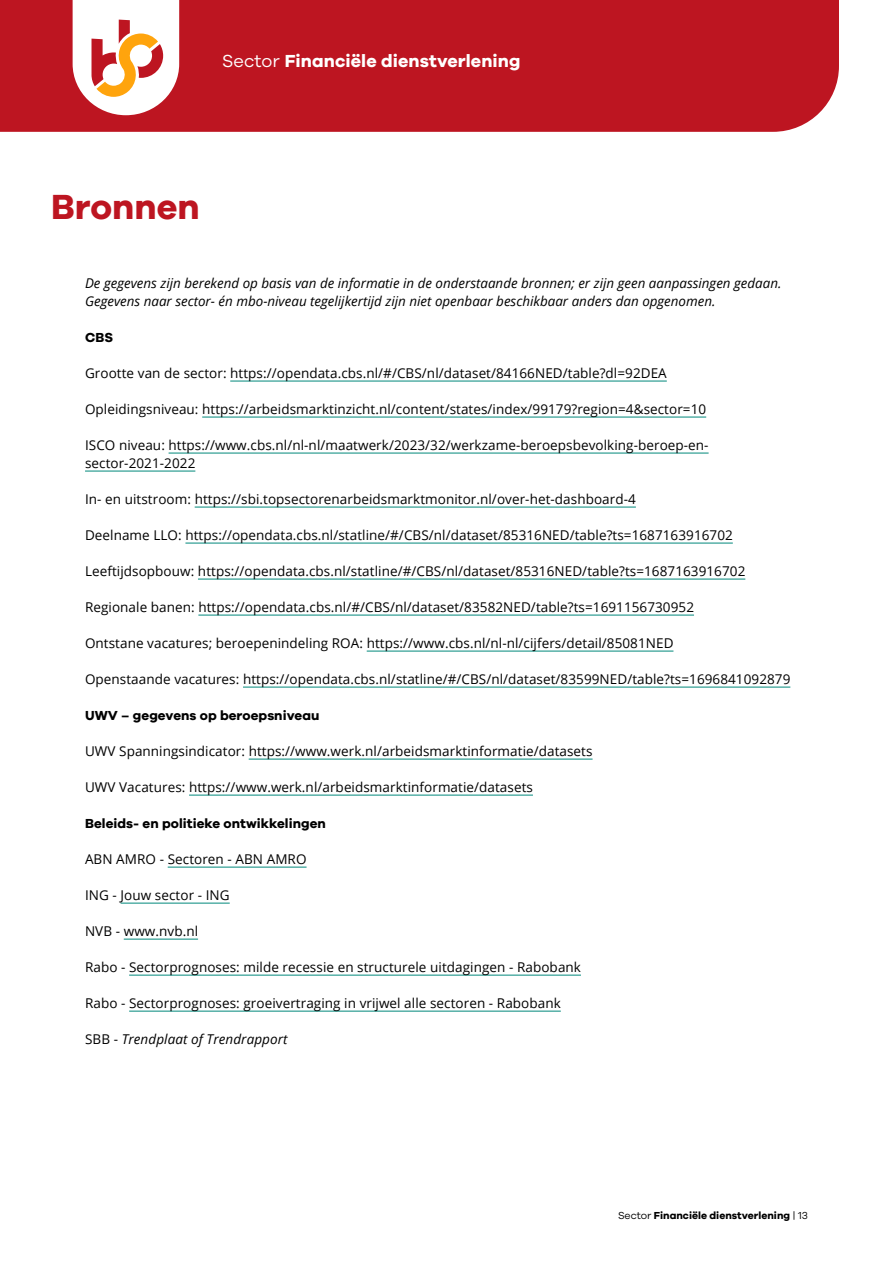
<style>
.page{position:relative;width:893px;height:1263px;background:#fff}
.page>*{position:absolute;margin:0;border:0;box-sizing:border-box;transform-origin:0 0}
.H2_HOOFDSTUKKOP{font:700 36px "Galano Grotesque";color:#bd1521}
.t1{font:700 18px "Galano Grotesque";letter-spacing:.005em;color:#fff}
.P_BROOD{font:13.5px/18px "Open Sans";letter-spacing:.005em;color:#000}
.P_BROOD-2{font:italic 13.5px/18px "Open Sans";color:#000}
.P_BROOD-3{font:700 13.5px "Galano Grotesque";letter-spacing:.005em;color:#000}
.t2{font:700 10.5px "Galano Grotesque";color:#000}
.s1{font-weight:400}
.s2{font-style:normal}
</style>
<div class="page">
<div style="left:0;top:0;width:839px;height:132px;background:#bd1521"></div>
<svg style="left:73px;top:0;width:106px;height:115px"></svg>
<hr style="left:230px;top:381px;width:437px;height:1px;background:#00887b">
<hr style="left:202px;top:417px;width:504px;height:1px;background:#00887b">
<hr style="left:169px;top:453px;width:540px;height:1px;background:#00887b">
<hr style="left:85px;top:471px;width:110px;height:1px;background:#00887b">
<hr style="left:195px;top:507px;width:441px;height:1px;background:#00887b">
<hr style="left:185px;top:543px;width:548px;height:1px;background:#00887b">
<hr style="left:198px;top:579px;width:547px;height:1px;background:#00887b">
<hr style="left:198px;top:615px;width:496px;height:1px;background:#00887b">
<hr style="left:367px;top:651px;width:306px;height:1px;background:#00887b">
<hr style="left:243px;top:687px;width:547px;height:1px;background:#00887b">
<hr style="left:249px;top:759px;width:344px;height:1px;background:#00887b">
<hr style="left:189px;top:795px;width:344px;height:1px;background:#00887b">
<hr style="left:168px;top:867px;width:139px;height:1px;background:#00887b">
<hr style="left:121px;top:903px;width:109px;height:1px;background:#00887b">
<hr style="left:124px;top:939px;width:74px;height:1px;background:#00887b">
<hr style="left:129px;top:975px;width:452px;height:1px;background:#00887b">
<hr style="left:129px;top:1011px;width:432px;height:1px;background:#00887b">
<h2 class="t1" style="left:222px;top:50px;width:300px"><span class="s1">Sector</span> Financiële dienstverlening</h2>
<h2 class="H2_HOOFDSTUKKOP" style="left:51px;top:184px;width:150px">Bronnen</h2>
<p class="P_BROOD-2" style="left:85px;top:274px;width:698px">De gegevens zijn berekend op basis van de informatie in de onderstaande bronnen; er zijn geen aanpassingen gedaan.<br>Gegevens naar sector- én mbo-niveau tegelijkertijd zijn niet openbaar beschikbaar anders dan opgenomen.</p>
<p class="P_BROOD-3" style="left:85px;top:329px;width:30px">CBS</p>
<p class="P_BROOD" style="left:85px;top:364px;width:583px">Grootte van de sector: https://opendata.cbs.nl/#/CBS/nl/dataset/84166NED/table?dl=92DEA</p>
<p class="P_BROOD" style="left:85px;top:400px;width:623px">Opleidingsniveau: https://arbeidsmarktinzicht.nl/content/states/index/99179?region=4&amp;sector=10</p>
<p class="P_BROOD" style="left:85px;top:436px;width:625px">ISCO niveau: https://www.cbs.nl/nl-nl/maatwerk/2023/32/werkzame-beroepsbevolking-beroep-en&shy;sector-2021-2022</p>
<p class="P_BROOD" style="left:85px;top:490px;width:552px">In- en uitstroom: https://sbi.topsectorenarbeidsmarktmonitor.nl/over-het-dashboard-4</p>
<p class="P_BROOD" style="left:85px;top:526px;width:649px">Deelname LLO: https://opendata.cbs.nl/statline/#/CBS/nl/dataset/85316NED/table?ts=1687163916702</p>
<p class="P_BROOD" style="left:85px;top:562px;width:662px">Leeftijdsopbouw: https://opendata.cbs.nl/statline/#/CBS/nl/dataset/85316NED/table?ts=1687163916702</p>
<p class="P_BROOD" style="left:85px;top:598px;width:610px">Regionale banen: https://opendata.cbs.nl/#/CBS/nl/dataset/83582NED/table?ts=1691156730952</p>
<p class="P_BROOD" style="left:85px;top:634px;width:590px">Ontstane vacatures; beroepenindeling ROA: https://www.cbs.nl/nl-nl/cijfers/detail/85081NED</p>
<p class="P_BROOD" style="left:85px;top:670px;width:707px">Openstaande vacatures: https://opendata.cbs.nl/statline/#/CBS/nl/dataset/83599NED/table?ts=1696841092879</p>
<p class="P_BROOD-3" style="left:85px;top:707px;width:236px">UWV – gegevens op beroepsniveau</p>
<p class="P_BROOD" style="left:85px;top:742px;width:509px">UWV Spanningsindicator: https://www.werk.nl/arbeidsmarktinformatie/datasets</p>
<p class="P_BROOD" style="left:85px;top:778px;width:449px">UWV Vacatures: https://www.werk.nl/arbeidsmarktinformatie/datasets</p>
<p class="P_BROOD-3" style="left:85px;top:815px;width:242px">Beleids- en politieke ontwikkelingen</p>
<p class="P_BROOD" style="left:85px;top:850px;width:223px">ABN AMRO - Sectoren - ABN AMRO</p>
<p class="P_BROOD" style="left:85px;top:886px;width:146px">ING - Jouw sector - ING</p>
<p class="P_BROOD" style="left:85px;top:922px;width:115px">NVB - www.nvb.nl</p>
<p class="P_BROOD" style="left:85px;top:958px;width:497px">Rabo - Sectorprognoses: milde recessie en structurele uitdagingen - Rabobank</p>
<p class="P_BROOD" style="left:85px;top:994px;width:477px">Rabo - Sectorprognoses: groeivertraging in vrijwel alle sectoren - Rabobank</p>
<p class="P_BROOD-2" style="left:85px;top:1030px;width:204px"><span class="s2">SBB -</span> Trendplaat of Trendrapport</p>
<p class="t2" style="left:618px;top:1208px;width:191px"><span class="s1">Sector</span> Financiële dienstverlening <span class="s1">| 13</span></p>
</div>
